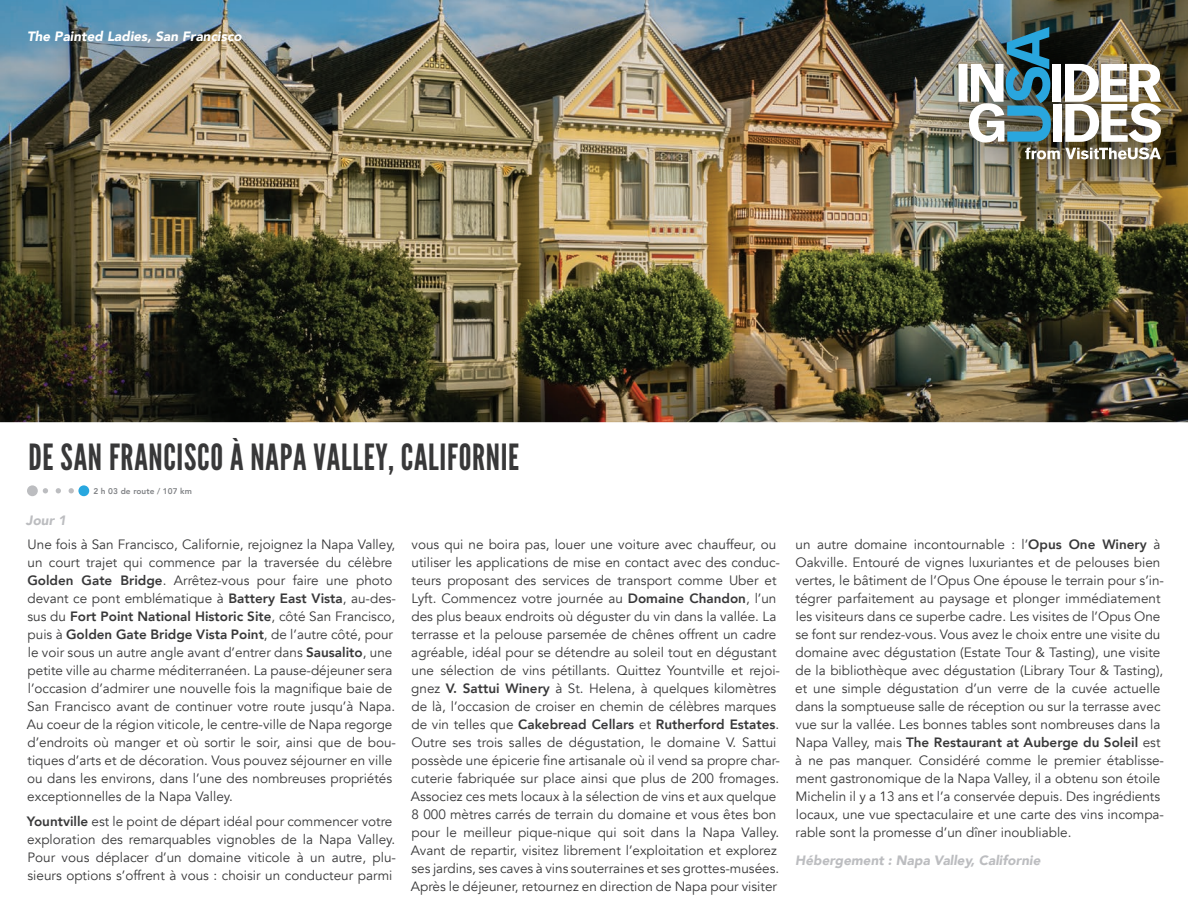
<style>
.page{position:relative;width:1188px;height:918px;background:#fff}
.page>*{position:absolute;margin:0;border:0;box-sizing:border-box;transform-origin:0 0}
.t1{font:36px "League Gothic";letter-spacing:.02em;color:#383839}
.t2{font:13.5px/18px "Avenir";color:#383839}
.t3{font:italic 900 13.5px "Avenir";color:#bcbdc0}
.t4{font:italic 900 13.5px "Avenir";color:#fff}
.t5{font:800 8.25px "Avenir";letter-spacing:.01em;color:#808285}
.s1{font-weight:800}
</style>
<div class="page">
<img style="left:0;top:0;width:1188px;height:422px">
<img style="left:916px;top:0;width:272px;height:221px">
<img style="left:958px;top:27px;width:203px;height:132px">
<svg style="left:43px;top:488px;width:31px;height:5px"></svg>
<div style="left:78px;top:485px;width:11px;height:11px;background:#28a7df;border-radius:50%"></div>
<div style="left:27px;top:485px;width:11px;height:11px;background:#bcbdc0;border-radius:50%"></div>
<p class="t4" style="left:27px;top:25px;width:216px">The Painted Ladies, San Francisco</p>
<h1 class="t1" style="left:28px;top:435px;width:492px">DE SAN FRANCISCO À NAPA VALLEY, CALIFORNIE</h1>
<p class="t5" style="left:93px;top:484px;width:100px">2 h 03 de route / 107 km</p>
<p class="t3" style="left:26px;top:509px;width:42px">Jour 1</p>
<p class="t2" style="left:27px;top:536px;width:371px">Une fois à San Francisco, Californie, rejoignez la Napa Valley, un court trajet qui commence par la traversée du célèbre <span class="s1">Golden Gate Bridge</span>. Arrêtez-vous pour faire une photo devant ce pont emblématique à <span class="s1">Battery East Vista</span>, au-des&shy;sus du <span class="s1">Fort Point National Historic Site</span>, côté San Francisco, puis à <span class="s1">Golden Gate Bridge Vista Point</span>, de l’autre côté, pour le voir sous un autre angle avant d’entrer dans <span class="s1">Sausalito</span>, une petite ville au charme méditerranéen. La pause-déjeuner sera l’occasion d’admirer une nouvelle fois la magnifique baie de San Francisco avant de continuer votre route jusqu’à Napa.<br>Au coeur de la région viticole, le centre-ville de Napa regorge d’endroits où manger et où sortir le soir, ainsi que de bou&shy;tiques d’arts et de décoration. Vous pouvez séjourner en ville ou dans les environs, dans l’une des nombreuses propriétés exceptionnelles de la Napa Valley.</p>
<p class="t2" style="left:27px;top:813px;width:371px"><span class="s1">Yountville</span> est le point de départ idéal pour commencer votre exploration des remarquables vignobles de la Napa Valley.<br>Pour vous déplacer d’un domaine viticole à un autre, plu&shy;sieurs options s’offrent à vous : choisir un conducteur parmi</p>
<p class="t2" style="left:411px;top:536px;width:371px">vous qui ne boira pas, louer une voiture avec chauffeur, ou utiliser les applications de mise en contact avec des conduc&shy;teurs proposant des services de transport comme Uber et Lyft. Commencez votre journée au <span class="s1">Domaine Chandon</span>, l’un des plus beaux endroits où déguster du vin dans la vallée. La terrasse et la pelouse parsemée de chênes offrent un cadre agréable, idéal pour se détendre au soleil tout en dégustant une sélection de vins pétillants. Quittez Yountville et rejoi&shy;gnez <span class="s1">V. Sattui Winery</span> à St. Helena, à quelques kilomètres de là, l’occasion de croiser en chemin de célèbres marques de vin telles que <span class="s1">Cakebread Cellars</span> et <span class="s1">Rutherford Estates</span>.<br>Outre ses trois salles de dégustation, le domaine V. Sattui possède une épicerie fine artisanale où il vend sa propre char&shy;cuterie fabriquée sur place ainsi que plus de 200 fromages.<br>Associez ces mets locaux à la sélection de vins et aux quelque 8 000 mètres carrés de terrain du domaine et vous êtes bon pour le meilleur pique-nique qui soit dans la Napa Valley.<br>Avant de repartir, visitez librement l’exploitation et explorez ses jardins, ses caves à vins souterraines et ses grottes-musées.<br>Après le déjeuner, retournez en direction de Napa pour visiter</p>
<p class="t2" style="left:795px;top:536px;width:370px">un autre domaine incontournable : l’<span class="s1">Opus One Winery</span> à Oakville. Entouré de vignes luxuriantes et de pelouses bien vertes, le bâtiment de l’Opus One épouse le terrain pour s’in&shy;tégrer parfaitement au paysage et plonger immédiatement les visiteurs dans ce superbe cadre. Les visites de l’Opus One se font sur rendez-vous. Vous avez le choix entre une visite du domaine avec dégustation (Estate Tour &amp; Tasting), une visite de la bibliothèque avec dégustation (Library Tour &amp; Tasting), et une simple dégustation d’un verre de la cuvée actuelle dans la somptueuse salle de réception ou sur la terrasse avec vue sur la vallée. Les bonnes tables sont nombreuses dans la Napa Valley, mais <span class="s1">The Restaurant at Auberge du Soleil</span> est à ne pas manquer. Considéré comme le premier établisse&shy;ment gastronomique de la Napa Valley, il a obtenu son étoile Michelin il y a 13 ans et l’a conservée depuis. Des ingrédients locaux, une vue spectaculaire et une carte des vins incompa&shy;rable sont la promesse d’un dîner inoubliable.</p>
<p class="t3" style="left:795px;top:849px;width:247px">Hébergement : Napa Valley, Californie</p>
</div>
